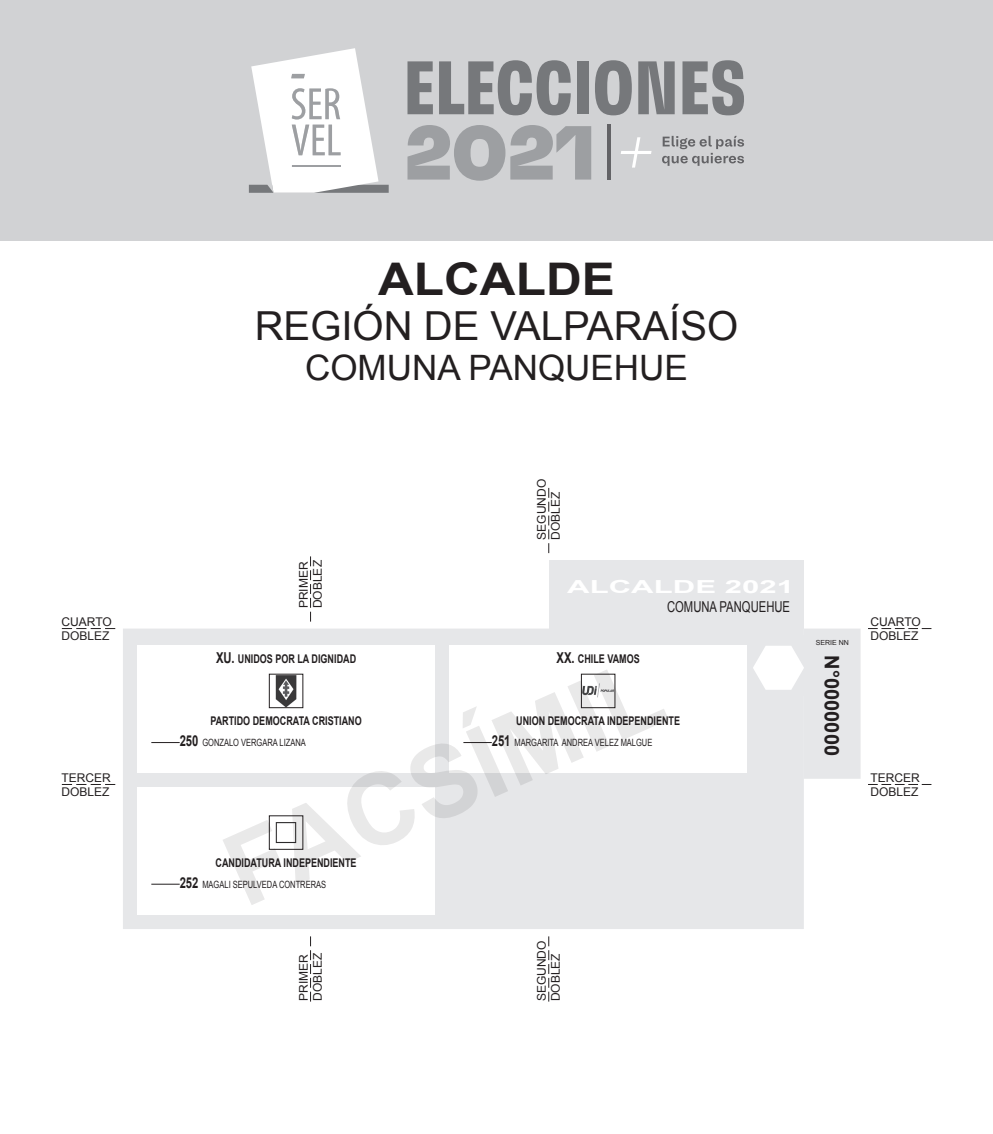
<style>
.page{position:relative;width:993px;height:1134px;background:#fff}
.page>*{position:absolute;margin:0;border:0;box-sizing:border-box;transform-origin:0 0}
.t1{font:700 100px "Arial";color:#231f20}
.t2{font:700 45px "Arial";color:#231f20;scale:1.1 1}
.t3{font:40px "Arial";color:#231f20}
.t4{font:35px "Arial";color:#231f20}
.t5{font:700 20px "Arial";color:#231f20}
.t6{font:700 18px "Arial";color:#fff;scale:1.73 1}
.t7{font:15px "Arial";color:#231f20;scale:.75 1}
.t8{font:700 12px "Arial";color:#231f20;scale:.75 1}
.t9{font:12px/14px "Arial";color:#231f20}
.t10{font:10px "Arial";color:#231f20;scale:.75 1}
.t11{font:7px "Arial";color:#231f20}
.s1{font-size:15px}
.s2{font-weight:700;font-size:15px}
</style>
<div class="page">
<div style="left:0;top:0;width:992px;height:241px;background:#d1d2d4"></div>
<svg style="left:548px;top:488px;width:1px;height:65px"></svg>
<svg style="left:548px;top:936px;width:1px;height:65px"></svg>
<svg style="left:310px;top:936px;width:1px;height:65px"></svg>
<svg style="left:62px;top:784px;width:53px;height:1px"></svg>
<svg style="left:62px;top:628px;width:53px;height:1px"></svg>
<svg style="left:868px;top:784px;width:63px;height:1px"></svg>
<svg style="left:868px;top:628px;width:63px;height:1px"></svg>
<svg style="left:407px;top:61px;width:26px;height:53px"></svg>
<svg style="left:439px;top:60px;width:131px;height:55px"></svg>
<div style="left:576px;top:61px;width:12px;height:53px;background:#76787b"></div>
<svg style="left:595px;top:60px;width:36px;height:55px"></svg>
<svg style="left:638px;top:61px;width:36px;height:53px"></svg>
<svg style="left:682px;top:60px;width:61px;height:55px"></svg>
<svg style="left:407px;top:125px;width:184px;height:56px"></svg>
<svg style="left:621px;top:137px;width:30px;height:31px"></svg>
<hr style="left:607px;top:124px;width:3px;height:56px;background:#636366">
<svg style="left:662px;top:136px;width:81px;height:30px"></svg>
<svg style="left:249px;top:48px;width:139px;height:145px"></svg>
<svg style="left:123px;top:560px;width:681px;height:369px"></svg>
<div style="left:749px;top:636px;width:58px;height:60px;background:#e6e7e9"></div>
<svg style="left:752px;top:628px;width:108px;height:151px;background:#e8e9eb"></svg>
<p class="t9" style="left:61px;top:615px;width:52px">CUARTO<br>DOBLEZ</p>
<p class="t9" style="left:61px;top:771px;width:51px">TERCER<br>DOBLEZ</p>
<h2 class="t2" style="left:378px;top:250px;width:216px">ALCALDE</h2>
<h3 class="t3" style="left:255px;top:300px;width:485px">REGIÓN DE VALPARAÍSO</h3>
<h3 class="t4" style="left:305px;top:345px;width:384px">COMUNA PANQUEHUE</h3>
<p class="t9" style="left:296px;top:608px;width:50px;rotate:-90deg">PRIMER<br>DOBLEZ</p>
<p class="t9" style="left:534px;top:540px;width:62px;rotate:-90deg">SEGUNDO<br>DOBLEZ</p>
<h3 class="t6" style="left:567px;top:575px;width:133px">ALCALDE 2021</h3>
<p class="t7" style="left:666px;top:596px;width:165px">COMUNA PANQUEHUE</p>
<p class="t8" style="left:216px;top:650px;width:188px"><span class="s1">XU.</span> UNIDOS POR LA DIGNIDAD</p>
<p class="t8" style="left:556px;top:650px;width:112px"><span class="s1">XX.</span> CHILE VAMOS</p>
<h1 class="t1" style="left:204px;top:816px;width:468px;rotate:-24deg">FACSÍMIL</h1>
<p class="t8" style="left:210px;top:713px;width:203px">PARTIDO DEMOCRATA CRISTIANO</p>
<p class="t10" style="left:180px;top:736px;width:170px"><span class="s2">250</span> GONZALO VERGARA LIZANA</p>
<p class="t8" style="left:516px;top:713px;width:220px">UNION DEMOCRATA INDEPENDIENTE</p>
<p class="t10" style="left:491px;top:736px;width:215px"><span class="s2">251</span> MARGARITA ANDREA VELEZ MALGUE</p>
<p class="t8" style="left:215px;top:854px;width:190px">CANDIDATURA INDEPENDIENTE</p>
<p class="t10" style="left:180px;top:878px;width:197px"><span class="s2">252</span> MAGALI SEPULVEDA CONTRERAS</p>
<p class="t9" style="left:296px;top:1000px;width:50px;rotate:-90deg">PRIMER<br>DOBLEZ</p>
<p class="t9" style="left:534px;top:1001px;width:62px;rotate:-90deg">SEGUNDO<br>DOBLEZ</p>
<p class="t11" style="left:815px;top:638px;width:35px">SERIE NN</p>
<p class="t11" style="left:838px;top:638px;width:12px">GK</p>
<h3 class="t5" style="left:844px;top:655px;width:102px;rotate:90deg">N°0000000</h3>
<p class="t9" style="left:870px;top:615px;width:52px">CUARTO<br>DOBLEZ</p>
<p class="t9" style="left:870px;top:771px;width:51px">TERCER<br>DOBLEZ</p>
</div>
